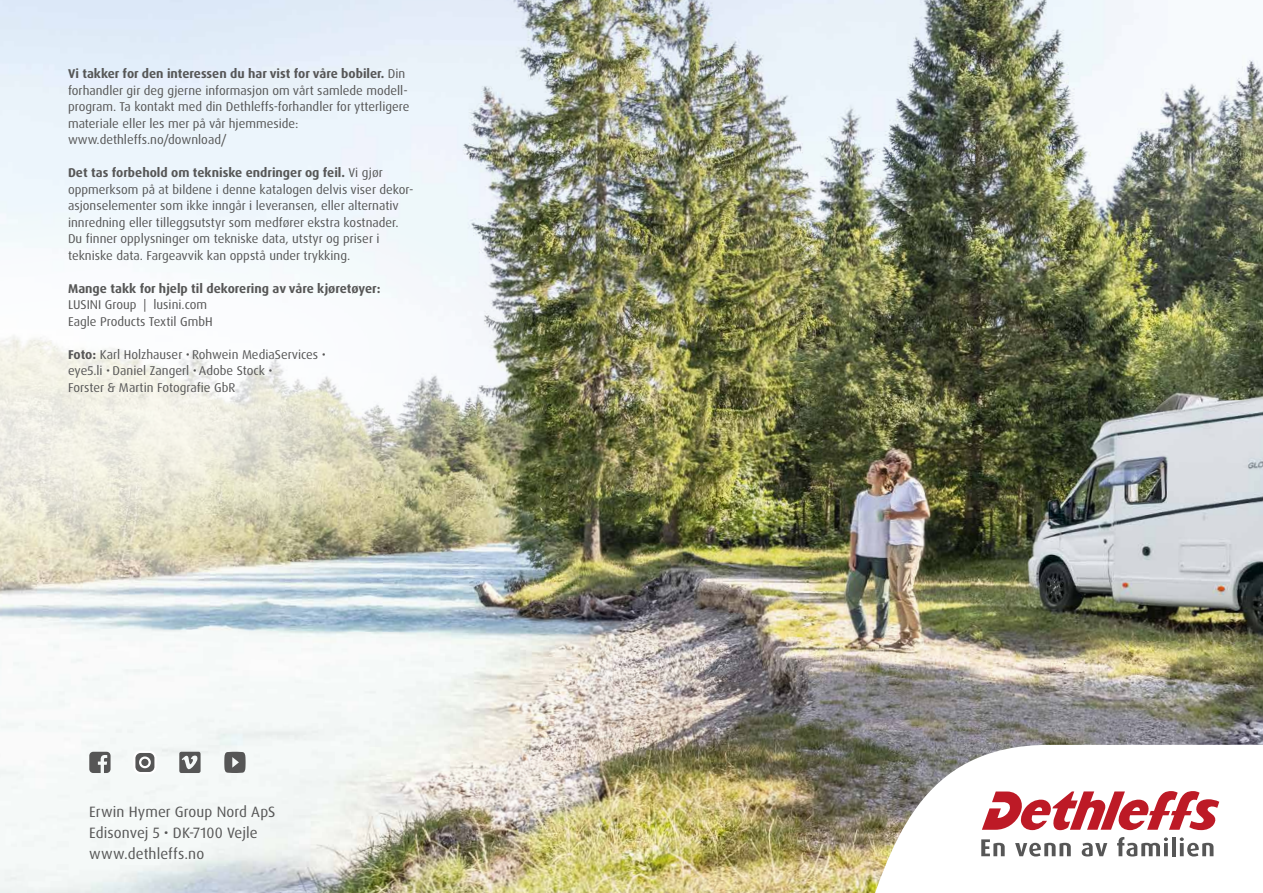
<style>
.page{position:relative;width:1263px;height:893px;background:#fff}
.page>*{position:absolute;margin:0;border:0;box-sizing:border-box;transform-origin:0 0}
.t1{font:15px/21px "Dax OT";letter-spacing:.005em;color:#565656}
.t2{font:12.75px/16.5px "Dax OT";color:#565656}
.t3{font:700 12.75px "Dax OT";color:#565656}
.s1{font-weight:700}
</style>
<div class="page">
<img style="left:0;top:0;width:1263px;height:893px">
<svg style="left:0;top:170px;width:545px;height:434px"></svg>
<svg style="left:89px;top:752px;width:22px;height:21px"></svg>
<svg style="left:179px;top:752px;width:22px;height:21px"></svg>
<svg style="left:224px;top:752px;width:22px;height:21px"></svg>
<div style="left:134px;top:752px;width:22px;height:21px;background:#565656;border-radius:6px"></div>
<div style="left:133px;top:751px;width:24px;height:23px;border:2px solid #fff;border-radius:6px"></div>
<div style="left:139px;top:756px;width:12px;height:12px;border:2px solid #fff;border-radius:50%"></div>
<svg style="left:855px;top:745px;width:408px;height:148px"></svg>
<svg style="left:981px;top:839px;width:24px;height:17px"></svg>
<svg style="left:1015px;top:843px;width:56px;height:13px"></svg>
<svg style="left:1082px;top:843px;width:25px;height:13px"></svg>
<svg style="left:1117px;top:837px;width:51px;height:19px"></svg>
<hr style="left:1172px;top:837px;width:4px;height:19px;background:#565656">
<svg style="left:1180px;top:837px;width:33px;height:19px"></svg>
<svg style="left:982px;top:791px;width:237px;height:39px"></svg>
<p class="t2" style="left:68px;top:66px;width:343px"><span class="s1">Vi takker for den interessen du har vist for våre bobiler.</span> Din forhandler gir deg gjerne informasjon om vårt samlede modell&shy;program. Ta kontakt med din Dethleffs-forhandler for ytterligere materiale eller les mer på vår hjemmeside: www.dethleffs.no/download/</p>
<p class="t2" style="left:68px;top:164px;width:347px"><span class="s1">Det tas forbehold om tekniske endringer og feil.</span> Vi gjør oppmerksom på at bildene i denne katalogen delvis viser dekor&shy;asjonselementer som ikke inngår i leveransen, eller alternativ innredning eller tilleggsutstyr som medfører ekstra kostnader.<br>Du finner opplysninger om tekniske data, utstyr og priser i tekniske data. Fargeavvik kan oppstå under trykking.</p>
<p class="t3" style="left:68px;top:280px;width:314px">Mange takk for hjelp til dekorering av våre kjøretøyer:</p>
<p class="t2" style="left:68px;top:296px;width:146px">LUSINI Group | lusini.com<br>Eagle Products Textil GmbH</p>
<p class="t2" style="left:68px;top:346px;width:259px"><span class="s1">Foto:</span> Karl Holzhauser • Rohwein MediaServices • eye5.li • Daniel Zangerl • Adobe Stock •<br>Forster &amp; Martin Fotografie GbR</p>
<p class="t1" style="left:89px;top:801px;width:188px">Erwin Hymer Group Nord ApS<br>Edisonvej 5 • DK-7100 Vejle www.dethleffs.no</p>
</div>
